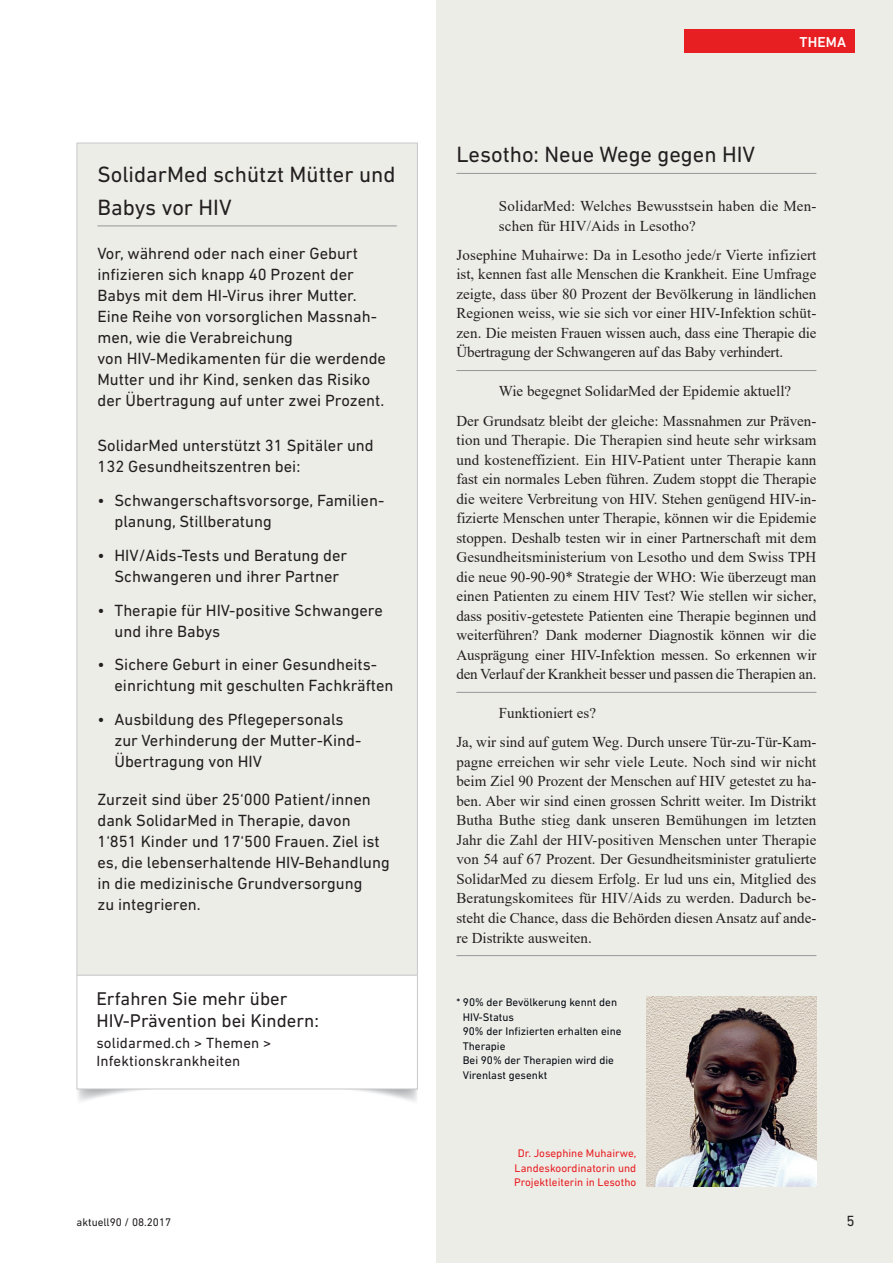
<style>
.page{position:relative;width:893px;height:1263px;background:#fff}
.page>*{position:absolute;margin:0;border:0;box-sizing:border-box;transform-origin:0 0}
.t1{font:22.5px/33px "DIN Next LT Pro";color:#231f20}
.t2{font:18.75px/22.5px "DIN Next LT Pro";color:#231f20}
.t3{font:16.5px/21px "DIN Next LT Pro";color:#231f20}
.t4{font:15px/19.5px "Times New Roman";color:#231f20}
.t5{font:15px/18px "DIN Next LT Pro";letter-spacing:.01em;color:#231f20}
.t6{font:500 14.7px "DIN Next LT Pro";letter-spacing:.01em;color:#fff}
.t7{font:11.25px/14.7px "DIN Next LT Pro";color:#060c13}
.t8{font:11.25px/14.7px "DIN Next LT Pro";color:#e81f22;text-align:center}
.t9{font:11.25px "DIN Next LT Pro";color:#231f20}
</style>
<div class="page">
<div style="left:437px;top:0;width:456px;height:1263px;background:#edede8"></div>
<img style="left:77px;top:1089px;width:341px;height:12px">
<div style="left:77px;top:975px;width:341px;height:114px;border:1px solid #c7c8ca"></div>
<div style="left:77px;top:143px;width:340px;height:832px;background:#edede8"></div>
<hr style="left:97px;top:226px;width:300px;height:1px;background:#939598">
<hr style="left:456px;top:173px;width:360px;height:1px;background:#939598">
<hr style="left:456px;top:370px;width:360px;height:1px;background:#939598">
<hr style="left:456px;top:692px;width:360px;height:1px;background:#939598">
<hr style="left:456px;top:955px;width:360px;height:1px;background:#939598">
<img style="left:646px;top:996px;width:170px;height:190px">
<div style="left:684px;top:30px;width:171px;height:23px;background:#e81f22"></div>
<h1 class="t1" style="left:97px;top:157px;width:300px">SolidarMed schützt Mütter und<br>Babys vor HIV</h1>
<p class="t3" style="left:97px;top:242px;width:290px">Vor, während oder nach einer Geburt infizieren sich knapp 40 Prozent der Babys mit dem HI-Virus ihrer Mutter.<br>Eine Reihe von vorsorglichen Massnah&shy;men, wie die Verabreichung<br>von HIV-Medikamenten für die werdende Mutter und ihr Kind, senken das Risiko der Übertragung auf unter zwei Prozent.</p>
<p class="t3" style="left:97px;top:435px;width:278px">SolidarMed unterstützt 31 Spitäler und<br>132 Gesundheitszentren bei:</p>
<p class="t3" style="left:114px;top:490px;width:271px;text-indent:-17px">• Schwangerschaftsvorsorge, Familien&shy;planung, Stillberatung</p>
<p class="t3" style="left:97px;top:544px;width:251px;text-align:center">• HIV/Aids-Tests und Beratung der<br>Schwangeren und ihrer Partner</p>
<p class="t3" style="left:114px;top:599px;width:270px;text-indent:-17px">• Therapie für HIV-positive Schwangere und ihre Babys</p>
<p class="t3" style="left:114px;top:654px;width:281px;text-indent:-17px">• Sichere Geburt in einer Gesundheits&shy;einrichtung mit geschulten Fachkräften</p>
<p class="t3" style="left:114px;top:709px;width:248px;text-indent:-17px">• Ausbildung des Pflegepersonals zur Verhinderung der Mutter-Kind-<br>Übertragung von HIV</p>
<p class="t3" style="left:97px;top:789px;width:294px">Zurzeit sind über 25‘000 Patient/innen dank SolidarMed in Therapie, davon 1‘851 Kinder und 17‘500 Frauen. Ziel ist es, die lebenserhaltende HIV-Behandlung in die medizinische Grundversorgung<br>zu integrieren.</p>
<p class="t2" style="left:96px;top:987px;width:224px">Erfahren Sie mehr über<br>HIV-Prävention bei Kindern:</p>
<p class="t5" style="left:96px;top:1034px;width:176px">solidarmed.ch &gt; Themen &gt;<br>Infektionskrankheiten</p>
<p class="t6" style="left:799px;top:33px;width:48px">THEMA</p>
<h1 class="t1" style="left:456px;top:138px;width:300px">Lesotho: Neue Wege gegen HIV</h1>
<p class="t4" style="left:499px;top:196px;width:319px">SolidarMed: Welches Bewusstsein haben die Men&shy;schen für HIV/Aids in Lesotho?</p>
<p class="t4" style="left:456px;top:245px;width:362px;text-align:justify">Josephine Muhairwe: Da in Lesotho jede/r Vierte infiziert ist, kennen fast alle Menschen die Krankheit. Eine Umfrage zeigte, dass über 80 Prozent der Bevölkerung in ländlichen Regionen weiss, wie sie sich vor einer HIV-Infektion schüt&shy;zen. Die meisten Frauen wissen auch, dass eine Therapie die Übertragung der Schwangeren auf das Baby verhindert.</p>
<p class="t4" style="left:456px;top:376px;width:362px;line-height:29.2px;text-indent:43px">Wie begegnet SolidarMed der Epidemie aktuell?<br>Der Grundsatz bleibt der gleiche: Massnahmen zur Präven-</p>
<p class="t4" style="left:456px;top:430px;width:362px;text-align:justify">tion und Therapie. Die Therapien sind heute sehr wirksam und kosteneffizient. Ein HIV-Patient unter Therapie kann fast ein normales Leben führen. Zudem stoppt die Therapie die weitere Verbreitung von HIV. Stehen genügend HIV-in&shy;fizierte Menschen unter Therapie, können wir die Epidemie stoppen. Deshalb testen wir in einer Partnerschaft mit dem Gesundheitsministerium von Lesotho und dem Swiss TPH die neue 90-90-90* Strategie der WHO: Wie überzeugt man einen Patienten zu einem HIV Test? Wie stellen wir sicher, dass positiv-getestete Patienten eine Therapie beginnen und weiterführen? Dank moderner Diagnostik können wir die Ausprägung einer HIV-Infektion messen. So erkennen wir den Verlauf der Krankheit besser und passen die Therapien an.</p>
<p class="t4" style="left:456px;top:698px;width:362px;line-height:29.2px;text-indent:43px">Funktioniert es?<br>Ja, wir sind auf gutem Weg. Durch unsere Tür-zu-Tür-Kam-</p>
<p class="t4" style="left:456px;top:752px;width:362px;text-align:justify">pagne erreichen wir sehr viele Leute. Noch sind wir nicht beim Ziel 90 Prozent der Menschen auf HIV getestet zu ha&shy;ben. Aber wir sind einen grossen Schritt weiter. Im Distrikt Butha Buthe stieg dank unseren Bemühungen im letzten Jahr die Zahl der HIV-positiven Menschen unter Therapie von 54 auf 67 Prozent. Der Gesundheitsminister gratulierte SolidarMed zu diesem Erfolg. Er lud uns ein, Mitglied des Beratungskomitees für HIV/Aids zu werden. Dadurch be&shy;steht die Chance, dass die Behörden diesen Ansatz auf ande&shy;re Distrikte ausweiten.</p>
<p class="t7" style="left:463px;top:994px;width:160px;text-indent:-6px">* 90% der Bevölkerung kennt den<br>HIV-Status<br>90% der Infizierten erhalten eine<br>Therapie<br>Bei 90% der Therapien wird die<br>Virenlast gesenkt</p>
<p class="t8" style="left:514px;top:1146px;width:124px">Dr. Josephine Muhairwe,<br>Landeskoordinatorin und<br>Projektleiterin in Lesotho</p>
<p class="t9" style="left:77px;top:1215px;width:96px">aktuell90 / 08.2017</p>
<p class="t5" style="left:847px;top:1211px;width:10px">5</p>
</div>
